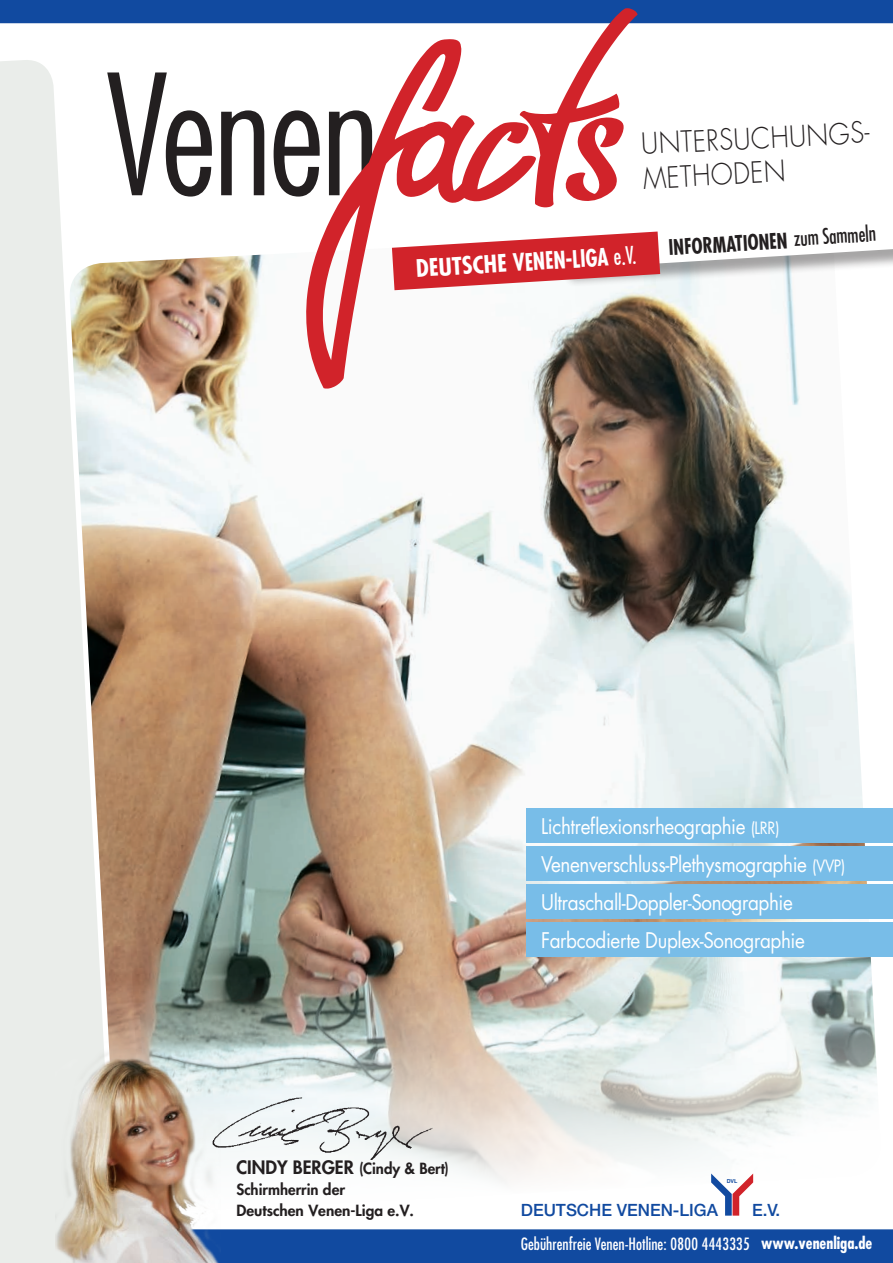
<style>
.page{position:relative;width:893px;height:1263px;background:#fff}
.page>*{position:absolute;margin:0;border:0;box-sizing:border-box;transform-origin:0 0}
.t1{font:235.95px "Pirmokas";color:#d1232a}
.t2{font:300 condensed 162.75px "Futura";letter-spacing:-.02em;color:#231f20}
.t3{font:300 28.5px "Futura";color:#231f20;scale:.9 1}
.t4{font:700 condensed 23.55px "Futura";color:#fff;scale:1.04 1}
.t5{font:21px "Futura";letter-spacing:-.02em;color:#fff;scale:.9 1}
.t6{font:700 condensed 21px "Futura";color:#231f20;scale:.9 1}
.t7{font:condensed 21px "Futura";color:#231f20;scale:.9 1}
.t8{font:500 16.95px "Helvetica Neue";color:#114aa0}
.t9{font:condensed 16.5px "Futura";color:#fff}
.t10{font:700 condensed 16.5px "Futura";color:#fff}
.fließtext{font:800 15px/21px "Futura";color:#231f20}
.t11{font:700 5.55px "Helvetica";color:#114aa0}
.s1{font-weight:400}
.s2{font-size:16.5px}
.s3{font-size:18px}
</style>
<div class="page">
<img style="left:116px;top:248px;width:766px;height:691px">
<svg style="left:116px;top:939px;width:777px;height:277px"></svg>
<svg style="left:0;top:60px;width:116px;height:1203px;background:#e4e3dc"></svg>
<svg style="left:0;top:971px;width:1px;height:292px"></svg>
<div style="left:0;top:0;width:893px;height:23px;background:#114aa0"></div>
<svg style="left:392px;top:231px;width:501px;height:59px"></svg>
<svg style="left:711px;top:1173px;width:42px;height:42px"></svg>
<div style="left:526px;top:884px;width:367px;height:34px;background:#78bde8"></div>
<div style="left:526px;top:846px;width:367px;height:34px;background:#78bde8"></div>
<div style="left:526px;top:922px;width:367px;height:34px;background:#78bde8"></div>
<div style="left:526px;top:808px;width:367px;height:34px;background:#78bde8"></div>
<div style="left:132px;top:1229px;width:761px;height:34px;background:#114aa0"></div>
<img style="left:221px;top:1093px;width:219px;height:70px">
<img style="left:55px;top:1041px;width:166px;height:222px">
<p class="t1" style="left:371px;top:27px;width:256px">fact<sup>s</sup></p>
<p class="t2" style="left:105px;top:33px;width:275px">Venen</p>
<p class="t3" style="left:640px;top:126px;width:255px;rotate:-3deg">UNTERSUCHUNGS-</p>
<p class="t3" style="left:642px;top:160px;width:160px;rotate:-3deg">METHODEN</p>
<p class="t6" style="left:668px;top:233px;width:134px;rotate:-3deg">INFORMATIONEN</p>
<p class="t7" style="left:793px;top:225px;width:93px;rotate:-3deg">zum Sammeln</p>
<p class="t4" style="left:415px;top:252px;width:214px;rotate:-3deg">DEUTSCHE VENEN-LIGA <span class="s1">e.V.</span></p>
<p class="t5" style="left:541px;top:811px;width:266px">Lichtreflexionsrheographie <span class="s2">(LRR)</span></p>
<p class="t5" style="left:541px;top:849px;width:339px">Venenverschluss-Plethysmographie <span class="s2">(VVP)</span></p>
<p class="t5" style="left:541px;top:887px;width:281px">Ultraschall-Doppler-Sonographie</p>
<p class="t5" style="left:541px;top:925px;width:295px">Farbcodierte Duplex-Sonographie</p>
<p class="fließtext" style="left:236px;top:1157px;width:214px"><span class="s3">CINDY BERGER</span> (Cindy &amp; Bert)<br>Schirmherrin der<br>Deutschen Venen-Liga e.V.</p>
<p class="t11" style="left:727px;top:1177px;width:12px">DVL</p>
<p class="t8" style="left:521px;top:1199px;width:199px">DEUTSCHE VENEN-LIGA</p>
<p class="t8" style="left:752px;top:1199px;width:30px">E.V.</p>
<p class="t9" style="left:521px;top:1233px;width:230px">Gebührenfreie Venen-Hotline: 0800 4443335</p>
<p class="t10" style="left:761px;top:1232px;width:113px">www.venenliga.de</p>
</div>
